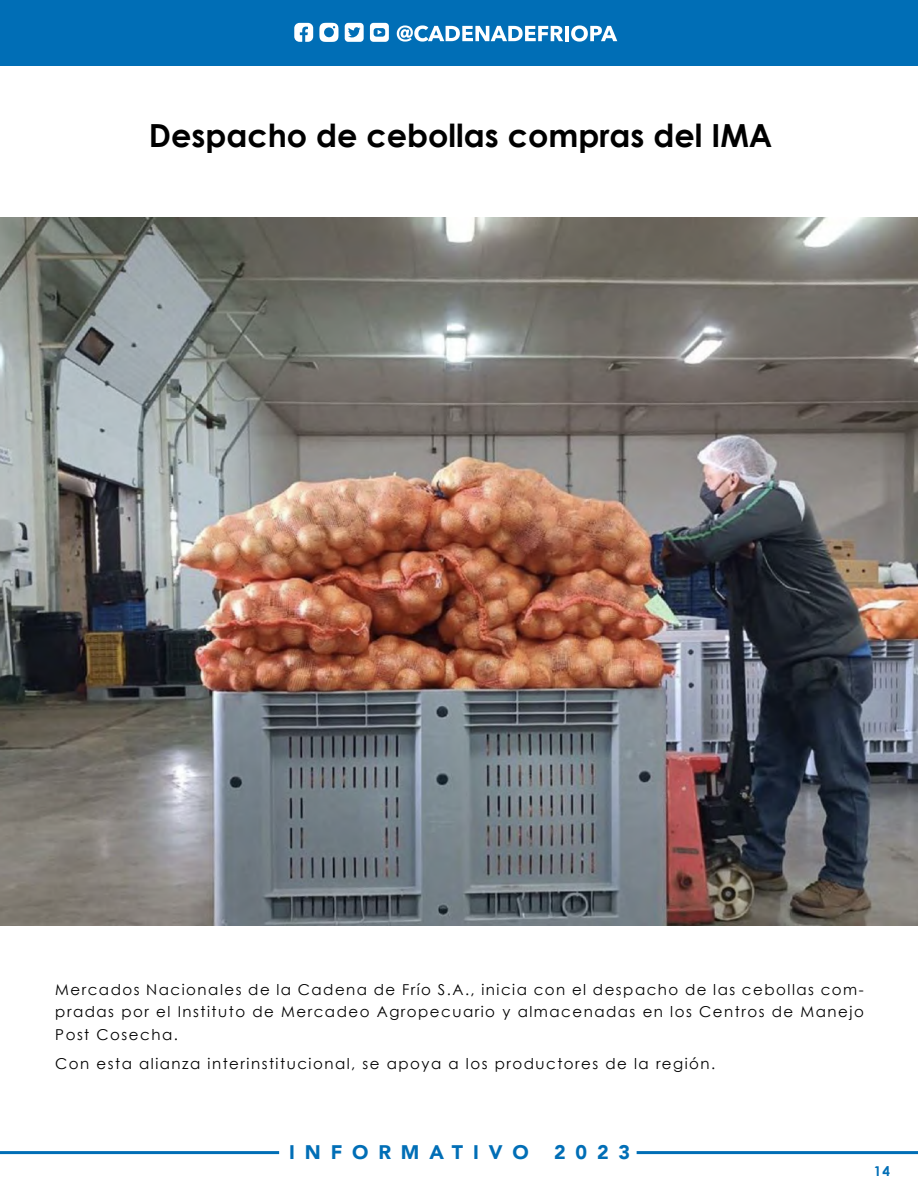
<style>
.page{position:relative;width:918px;height:1188px;background:#fff}
.page>*{position:absolute;margin:0;border:0;box-sizing:border-box;transform-origin:0 0}
.t1{font:700 31.8px "Century Gothic";color:#000}
.t2{font:900 19.65px "Avenir";letter-spacing:.5em;color:#006eb6}
.t3{font:15px/22.5px "Century Gothic";letter-spacing:.1em;color:#000;text-align:justify}
.t4{font:700 13.5px "Century Gothic";color:#006eb6}
</style>
<div class="page">
<div style="left:0;top:0;width:918px;height:66px;background:#006eb6"></div>
<svg style="left:294px;top:23px;width:323px;height:19px"></svg>
<hr style="left:0;top:1151px;width:279px;height:3px;background:#006eb6">
<hr style="left:637px;top:1151px;width:281px;height:3px;background:#006eb6">
<img style="left:0;top:218px;width:918px;height:707px">
<h1 class="t1" style="left:149px;top:112px;width:625px">Despacho de cebollas compras del IMA</h1>
<p class="t3" style="left:55px;top:978px;width:810px">Mercados Nacionales de la Cadena de Frío S.A., inicia con el despacho de las cebollas com&shy;pradas por el Instituto de Mercadeo Agropecuario y almacenadas en los Centros de Manejo Post Cosecha.</p>
<p class="t3" style="left:55px;top:1052px;width:662px">Con esta alianza interinstitucional, se apoya a los productores de la región.</p>
<h2 class="t2" style="left:289px;top:1135px;width:241px">INFORMATIVO</h2>
<h2 class="t2" style="left:554px;top:1135px;width:78px">2023</h2>
<p class="t4" style="left:874px;top:1161px;width:18px">14</p>
</div>
